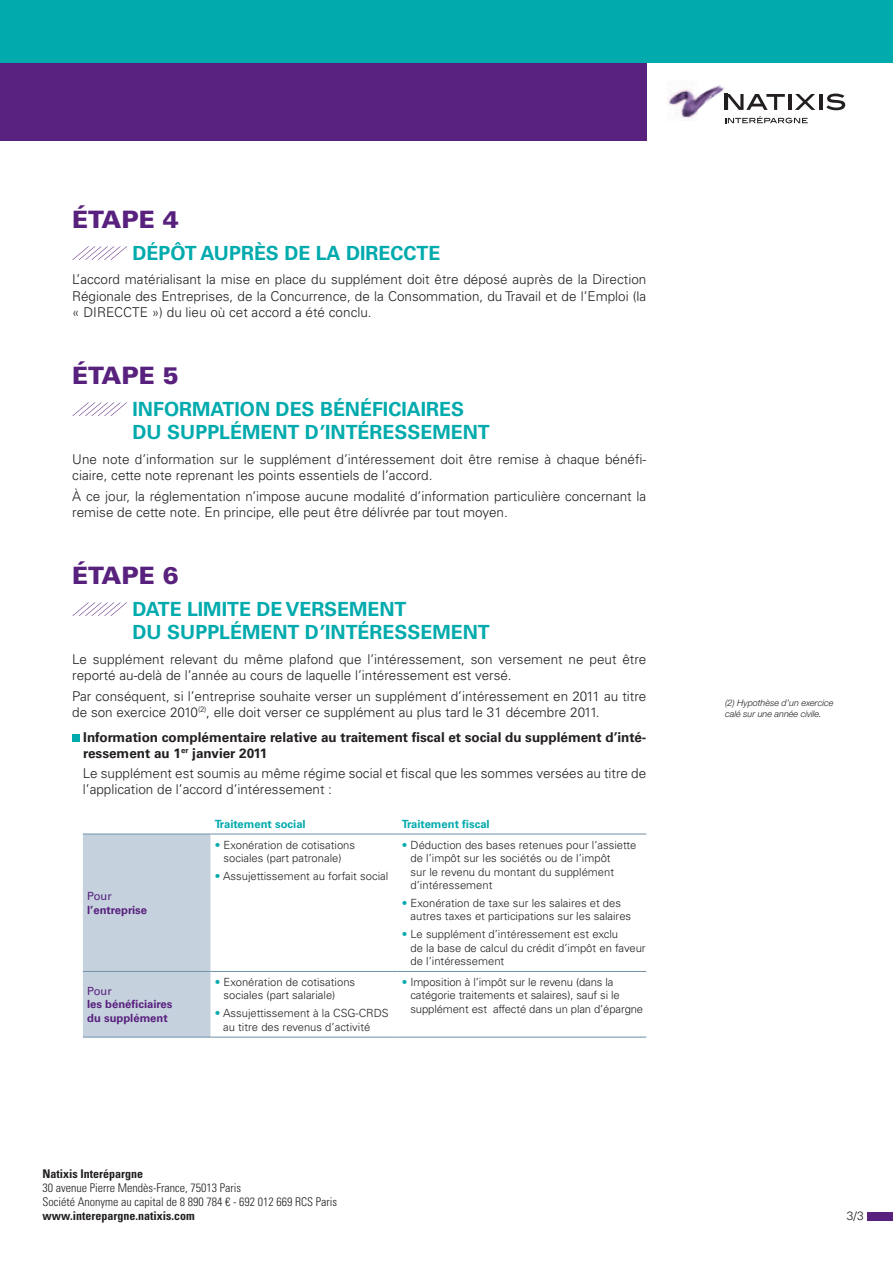
<style>
.page{position:relative;width:893px;height:1263px;background:#fff}
.page>*{position:absolute;margin:0;border:0;box-sizing:border-box;transform-origin:0 0}
.t1{font:900 24px "Univers LT Std";color:#59217e}
.t2{font:700 19.5px/23.4px "Univers LT Std";color:#00aaad}
.t3{font:300 13.5px/16.2px "Univers LT Std";color:#231f20}
.t4{font:700 13.5px/16.2px "Univers LT Std";color:#231f20}
.t5{font:300 condensed 12px/14.1px "Univers LT Std";color:#231f20}
.t6{font:700 condensed 12px "Univers LT Std";color:#231f20}
.t7{font:300 12px "Univers LT Std";color:#231f20}
.t8{font:300 11.25px/13.5px "Univers LT Std";color:#231f20}
.t9{font:700 11.25px/13.5px "Univers LT Std";color:#59217e}
.t10{font:700 11.25px "Univers LT Std";color:#00aaad}
.t11{font:11.25px "Univers LT Std";color:#59217e}
.t12{font:italic 300 9px/10.8px "Helvetica Neue LT";color:#231f20}
.s1{color:#00aaad}
</style>
<div class="page">
<hr style="left:788px;top:94px;width:3px;height:16px;background:#231f20">
<svg style="left:795px;top:94px;width:20px;height:16px"></svg>
<hr style="left:819px;top:94px;width:4px;height:16px;background:#231f20">
<svg style="left:826px;top:94px;width:19px;height:16px"></svg>
<img style="left:667px;top:85px;width:60px;height:33px">
<svg style="left:725px;top:94px;width:60px;height:16px"></svg>
<svg style="left:725px;top:116px;width:83px;height:7px"></svg>
<div style="left:0;top:62px;width:646px;height:78px;background:#59217e"></div>
<div style="left:0;top:0;width:893px;height:62px;background:#00aaad"></div>
<svg style="left:72px;top:246px;width:55px;height:14px"></svg>
<svg style="left:72px;top:402px;width:55px;height:14px"></svg>
<svg style="left:72px;top:602px;width:55px;height:14px"></svg>
<div style="left:72px;top:734px;width:8px;height:7px;background:#00aaad"></div>
<div style="left:83px;top:835px;width:127px;height:202px;background:#c5d2de"></div>
<hr style="left:83px;top:834px;width:127px;height:1px;background:#6f90a8">
<hr style="left:210px;top:834px;width:188px;height:1px;background:#6f90a8">
<hr style="left:398px;top:834px;width:248px;height:1px;background:#6f90a8">
<hr style="left:83px;top:971px;width:127px;height:1px;background:#6f90a8">
<hr style="left:210px;top:971px;width:188px;height:1px;background:#6f90a8">
<hr style="left:398px;top:971px;width:248px;height:1px;background:#6f90a8">
<hr style="left:83px;top:1037px;width:127px;height:1px;background:#6f90a8">
<hr style="left:210px;top:1037px;width:188px;height:1px;background:#6f90a8">
<hr style="left:398px;top:1037px;width:248px;height:1px;background:#6f90a8">
<div style="left:867px;top:1212px;width:26px;height:8px;background:#59217e"></div>
<h1 class="t1" style="left:72px;top:204px;width:108px">ÉTAPE 4</h1>
<h2 class="t2" style="left:133px;top:241px;width:227px">Dépôt auprès de la DIRECCTE</h2>
<p class="t3" style="left:72px;top:272px;width:576px;text-align:justify">L’accord matérialisant la mise en place du supplément doit être déposé auprès de la Direction Régionale des Entreprises, de la Concurrence, de la Consommation, du Travail et de l’Emploi (la « DIRECCTE</p>
<p class="t3" style="left:152px;top:304px;width:221px">») du lieu où cet accord a été conclu.</p>
<h1 class="t1" style="left:72px;top:360px;width:108px">ÉTAPE 5</h1>
<h2 class="t2" style="left:133px;top:397px;width:359px">I nformation des bénéficiaires du supplément d’intéressement</h2>
<p class="t3" style="left:72px;top:451px;width:576px">U ne note d’information sur le supplément d’intéressement doit être remise à chaque bénéfi&shy;ciaire, cette note reprenant les points essentiels de l’accord.</p>
<p class="t3" style="left:72px;top:488px;width:575px">À ce jour, la réglementation n’impose aucune modalité d’information particulière concernant la remise de cette note. En principe, elle peut être délivrée par tout moyen.</p>
<h1 class="t1" style="left:72px;top:560px;width:108px">ÉTAPE 6</h1>
<h2 class="t2" style="left:133px;top:597px;width:359px">Date limite de versement<br>du supplément d’intéressement</h2>
<p class="t3" style="left:72px;top:651px;width:576px">Le supplément relevant du même plafond que l’intéressement, son versement ne peut être reporté au-delà de l’année au cours de laquelle l’intéressement est versé.</p>
<p class="t3" style="left:72px;top:688px;width:576px">Par conséquent, si l’entreprise souhaite verser un supplément d’intéressement en 2011 au titre de son exercice 2010<sup>(2)</sup>, elle doit verser ce supplément au plus tard le 31 décembre 2011.</p>
<p class="t4" style="left:83px;top:729px;width:565px">I nformation complémentaire relative au traitement fiscal et social du supplément d’inté&shy;ressement au 1<sup>er</sup> janvier 2011</p>
<p class="t3" style="left:83px;top:765px;width:565px">Le supplément est soumis au même régime social et fiscal que les sommes versées au titre de l’application de l’accord d’intéressement :</p>
<p class="t10" style="left:215px;top:817px;width:93px">Traitement social</p>
<p class="t10" style="left:402px;top:817px;width:89px">Traitement fiscal</p>
<p class="t11" style="left:87px;top:889px;width:26px">Pour</p>
<p class="t9" style="left:87px;top:903px;width:61px">l’entreprise</p>
<p class="t11" style="left:87px;top:984px;width:26px">Pour</p>
<p class="t9" style="left:87px;top:998px;width:87px">les bénéficiaires du supplément</p>
<p class="t8" style="left:215px;top:838px;width:142px;text-align:center"><span class="s1">•</span> Exonération de cotisations sociales (part patronale)</p>
<p class="t8" style="left:215px;top:869px;width:175px"><span class="s1">•</span> Assujettissement au forfait social</p>
<p class="t8" style="left:223px;top:975px;width:133px;text-indent:-9px"><span class="s1">•</span> Exonération de cotisations sociales (part salariale)</p>
<p class="t8" style="left:215px;top:1006px;width:127px"><span class="s1">•</span> Assujettissement à la CSG</p>
<p class="t8" style="left:223px;top:1006px;width:149px;text-indent:132px">-CRDS au titre des revenus d’activité</p>
<p class="t8" style="left:411px;top:838px;width:227px;text-indent:-9px"><span class="s1">•</span> Déduction des bases retenues pour l’assiette de l’impôt sur les sociétés ou de l’impôt<br>sur le revenu du montant du supplément d’intéressement</p>
<p class="t8" style="left:411px;top:896px;width:222px;text-indent:-9px"><span class="s1">•</span> Exonération de taxe sur les salaires et des autres taxes et participations sur les salaires</p>
<p class="t8" style="left:411px;top:927px;width:237px;text-indent:-9px"><span class="s1">•</span> Le supplément d’intéressement est exclu<br>de la base de calcul du crédit d’impôt en faveur de l’intéressement</p>
<p class="t8" style="left:410px;top:975px;width:234px;text-indent:-9px"><span class="s1">•</span> I mposition à l’impôt sur le revenu (dans la catégorie traitements et salaires), sauf si le supplément est affecté dans un plan d’épargne</p>
<p class="t6" style="left:43px;top:1166px;width:102px">Natixis Interépargne</p>
<p class="t5" style="left:43px;top:1181px;width:296px">30 avenue Pierre Mendès-France, 75013 Paris<br>Société Anonyme au capital de 8 890 784 € - 692 012 669 RCS Paris</p>
<p class="t6" style="left:43px;top:1209px;width:154px">www.interepargne.natixis.com</p>
<p class="t12" style="left:725px;top:697px;width:110px">(2) Hypothèse d’un exercice calé sur une année civile.</p>
<p class="t7" style="left:847px;top:1209px;width:18px">3/3</p>
</div>
